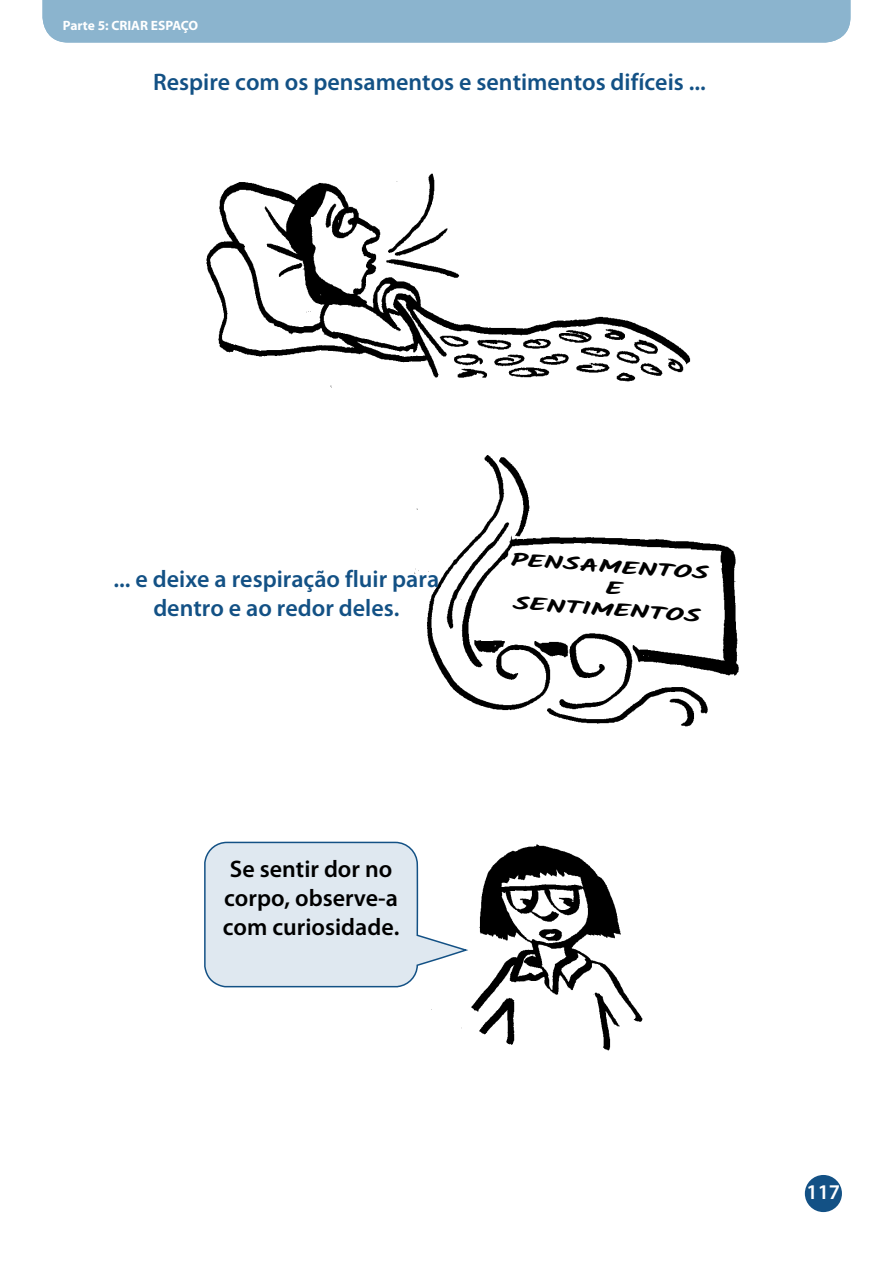
<style>
.page{position:relative;width:893px;height:1263px;background:#fff}
.page>*{position:absolute;margin:0;border:0;box-sizing:border-box;transform-origin:0 0}
.t1{font:600 24px/28.8px "Myriad Pro";color:#135185;text-align:center}
.t2{font:600 24px/28.8px "Myriad Pro";color:#000}
.t3{font:600 21px "Myriad Pro";color:#fff}
.t4{font:700 18px "Kalam";color:#000;scale:1.7 1}
.t5{font:700 13.5px "Myriad Pro";color:#fff}
</style>
<div class="page">
<div style="left:805px;top:1175px;width:37px;height:37px;background:#135185;border-radius:50%"></div>
<img style="left:431px;top:844px;width:212px;height:207px">
<svg style="left:204px;top:841px;width:265px;height:147px"></svg>
<img style="left:414px;top:455px;width:325px;height:272px">
<img style="left:206px;top:173px;width:485px;height:215px">
<div style="left:43px;top:0;width:807px;height:43px;background:#8bb4ce"></div>
<svg style="left:606px;top:581px;width:18px;height:14px"></svg>
<p class="t5" style="left:63px;top:18px;width:137px">Parte 5: CRIAR ESPAÇO</p>
<p class="t5" style="left:91px;top:18px;width:108px">5: MAKING ROOM</p>
<p class="t1" style="left:153px;top:68px;width:554px">Respire com os pensamentos e sentimentos difíceis ...</p>
<p class="t1" style="left:114px;top:565px;width:327px">... e deixe a respiração fluir para dentro e ao redor deles.</p>
<p class="t4" style="left:512px;top:549px;width:118px;rotate:4deg">PENSAMENTOS</p>
<p class="t4" style="left:514px;top:592px;width:112px;rotate:4deg">SENTIMENTOS</p>
<p class="t2" style="left:223px;top:855px;width:178px">Se sentir dor no corpo, observe-a com curiosidade.</p>
<p class="t3" style="left:806px;top:1181px;width:35px">117</p>
</div>
